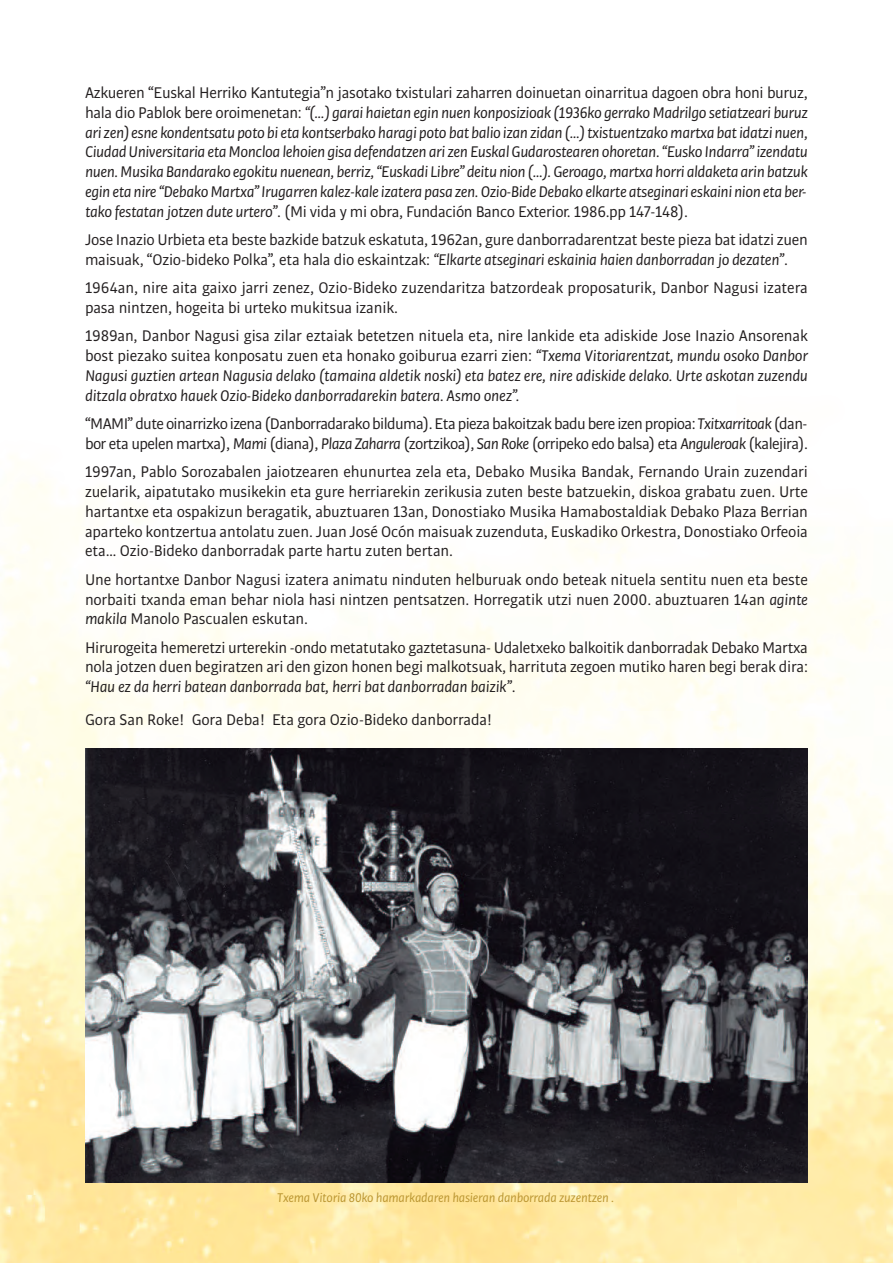
<style>
.page{position:relative;width:893px;height:1263px;background:#fff}
.page>*{position:absolute;margin:0;border:0;box-sizing:border-box;transform-origin:0 0}
.t1{font:16.5px/19.8px "Bulo";letter-spacing:-.015em;color:#231f20;text-align:justify}
.t2{font:italic 16.5px/19.8px "Bulo";letter-spacing:-.02em;color:#231f20;text-align:justify}
.t3{font:16.5px/19.8px "Bulo";letter-spacing:-.035em;color:#231f20}
.t4{font:italic 13.5px "Bulo";letter-spacing:-.01em;color:#bb9632}
.s1{font-style:normal}
.s2{font-style:italic}
</style>
<div class="page">
<img style="left:0;top:482px;width:893px;height:781px">
<img style="left:85px;top:748px;width:723px;height:434px">
<p class="t2" style="left:85px;top:84px;width:724px"><span class="s1">Azkueren “Euskal Herriko Kantutegia”n jasotako txistulari zaharren doinuetan oinarritua dagoen obra honi buruz, hala dio Pablok bere oroimenetan:</span> “(…) garai haietan egin nuen konposizioak (1936ko gerrako Madrilgo setia tzeari buruz ari zen) esne kondentsatu poto bi eta kontserbako haragi poto bat balio izan zidan (…) txistuentzako martxa bat idatzi nuen, Ciudad Universitaria eta Moncloa lehoien gisa defendatzen ari zen Euskal Gudarostearen ohoretan. “Eusko Indarra” izendatu nuen. Musika Bandarako egokitu nuenean, berriz, “Euskadi Libre” deitu nion (…). Geroago, martxa horri aldaketa arin batzuk egin eta nire “Debako Martxa” Irugarren kalez-kale izatera pasa zen. Ozio-Bide Debako elkarte atseginari eskaini nion eta ber&shy;tako festatan jotzen dute urtero”<span class="s1">. (Mi vida y mi obra, Fundación Banco Exterior. 1986.pp 147-148).</span></p>
<p class="t1" style="left:85px;top:231px;width:724px">Jose Inazio Urbieta eta beste bazkide batzuk eskatuta, 1962an, gure danborradarentzat beste pieza bat idatzi zuen maisuak, “Ozio-bideko Polka”, eta hala dio eskaintzak: <span class="s2">“Elkarte atseginari eskainia haien danborradan jo dezaten”</span>.</p>
<p class="t1" style="left:85px;top:279px;width:724px">1964an, nire aita gaixo jarri zenez, Ozio-Bideko zuzendaritza batzordeak proposaturik, Danbor Nagusi izatera pasa nintzen, hogeita bi urteko mukitsua izanik.</p>
<p class="t2" style="left:85px;top:327px;width:724px"><span class="s1">1989an, Danbor Nagusi gisa zilar eztaiak betetzen nituela eta, nire lankide eta adiskide Jose Inazio Ansorenak bost piezako suitea konposatu zuen eta honako goiburua ezarri zien:</span> “Txema Vitoriarentzat, mundu osoko Danbor Nagusi guztien artean Nagusia delako (tamaina aldetik noski) eta batez ere, nire adiskide delako. Urte askotan zuzendu ditzala obratxo hauek Ozio-Bideko danborradarekin batera. Asmo onez”.</p>
<p class="t3" style="left:85px;top:415px;width:724px">“MAMI” dute oinarrizko izena (Danborradarako bilduma). Eta pieza bakoitzak badu bere izen propioa: <span class="s2">Txitxarritoak</span> (dan&shy;bor eta upelen martxa), <span class="s2">Mami</span> (diana), <span class="s2">Plaza Zaharra</span> (zortzikoa), <span class="s2">San Roke</span> (orripeko edo balsa) eta <span class="s2">Anguleroak</span> (kalejira).</p>
<p class="t1" style="left:85px;top:463px;width:724px">1997an, Pablo Sorozabalen jaiotzearen ehunurtea zela eta, Debako Musika Bandak, Fernando Urain zuzendari zuelarik, aipatutako musikekin eta gure herriarekin zerikusia zuten beste batzuekin, diskoa grabatu zuen. Urte hartantxe eta ospakizun beragatik, abuztuaren 13an, Donostiako Musika Hamabostaldiak Debako Plaza Berrian aparteko kontzertua antolatu zuen. Juan José Ocón maisuak zuzenduta, Euskadiko Orkestra, Donostiako Orfeoia eta… Ozio-Bideko danborradak parte hartu zuten bertan.</p>
<p class="t1" style="left:85px;top:570px;width:724px">Une hortantxe Danbor Nagusi izatera animatu ninduten helburuak ondo beteak nituela sentitu nuen eta beste norbaiti txanda eman behar niola hasi nintzen pentsatzen. Horregatik utzi nuen 2000. abuztuaren 14an <span class="s2">aginte makila</span> Manolo Pascualen eskutan.</p>
<p class="t1" style="left:85px;top:638px;width:724px">Hirurogeita hemeretzi urterekin -ondo metatutako gaztetasuna- Udaletxeko balkoitik danborradak Debako Martxa nola jotzen duen begiratzen ari den gizon honen begi malkotsuak, harrituta zegoen mutiko haren begi berak dira: <span class="s2">“Hau ez da herri batean danborrada bat, herri bat danborradan baizik”</span>.</p>
<p class="t1" style="left:85px;top:710px;width:409px">Gora San Roke! Gora Deba! Eta gora Ozio-Bideko danborrada!</p>
<p class="t4" style="left:277px;top:1193px;width:339px">Txema Vitoria 80ko hamarkadaren hasieran danborrada zuzentzen .</p>
</div>
